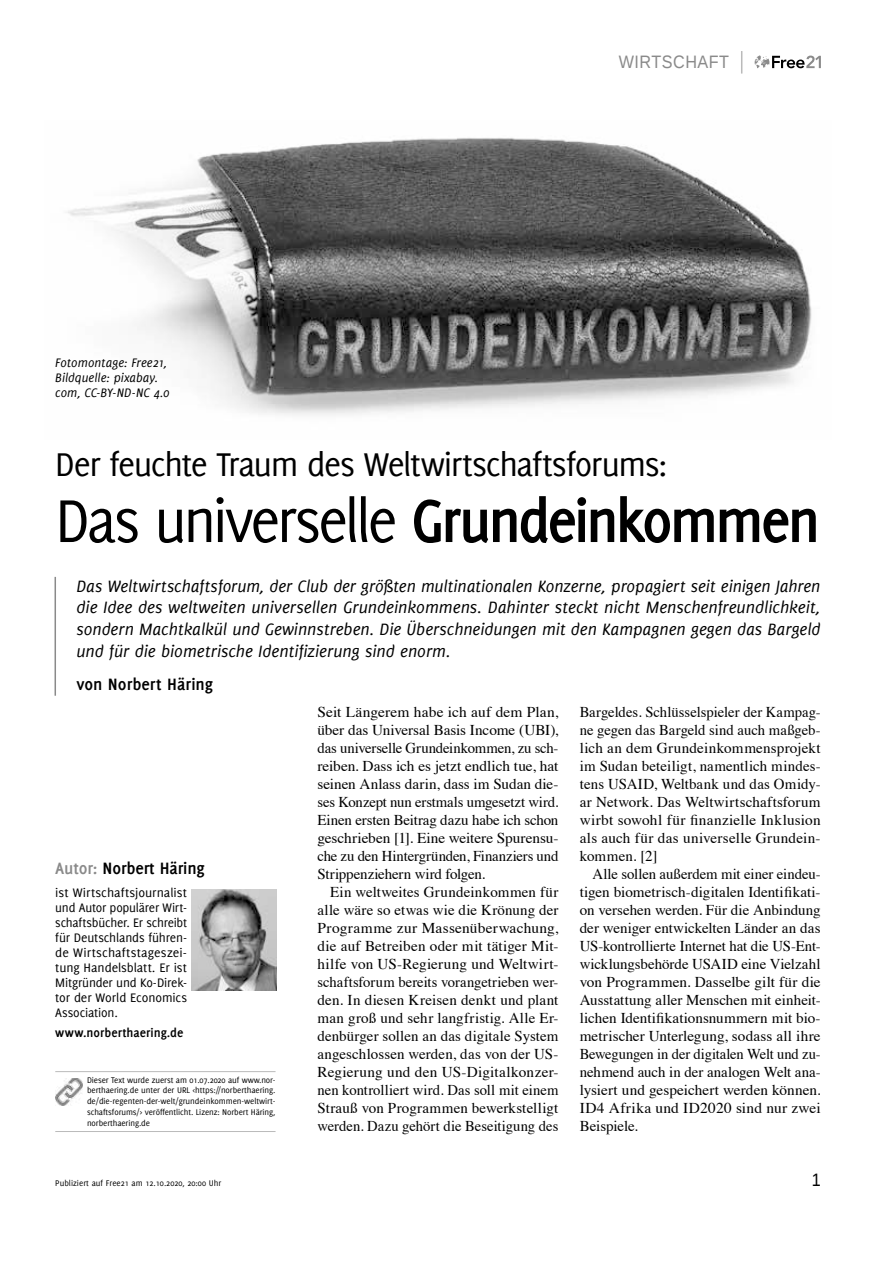
<style>
.page{position:relative;width:893px;height:1263px;background:#fff}
.page>*{position:absolute;margin:0;border:0;box-sizing:border-box;transform-origin:0 0}
.t1{font:66px "Delicious";letter-spacing:-.05em;color:#000;scale:.96 1}
.t2{font:36px "Delicious";letter-spacing:-.04em;color:#000}
.t3{font:italic 18px/21.6px "Delicious";letter-spacing:-.005em;color:#000;text-align:justify}
.t4{font:700 18px "Delicious";letter-spacing:-.01em;color:#000}
.t5{font:18px "Liberation Sans";letter-spacing:.03em;color:#8a8a8a;scale:.9 1}
.t6{font:18px "Liberation Sans";color:#000;scale:.9 1}
.t7{font:15px/18px "Times";letter-spacing:.005em;color:#000;text-align:justify}
.t8{font:13.5px/15px "Delicious";letter-spacing:-.01em;color:#000;text-align:justify}
.t9{font:italic 13.5px/15px "Delicious";color:#000}
.t10{font:700 13.5px "Delicious";color:#000}
.t11{font:9px/10.8px "Delicious";letter-spacing:-.01em;color:#000;text-align:justify}
.s1{font-weight:700}
.s2{color:#8a8a8a}
</style>
<div class="page">
<svg style="left:755px;top:55px;width:66px;height:13px"></svg>
<svg style="left:741px;top:51px;width:1px;height:23px"></svg>
<hr style="left:55px;top:577px;width:1px;height:119px;background:#8a8a8a">
<img style="left:67px;top:138px;width:745px;height:277px">
<hr style="left:55px;top:1071px;width:221px;height:1px;background:#bababa">
<hr style="left:55px;top:1131px;width:221px;height:1px;background:#bababa">
<img style="left:55px;top:1078px;width:28px;height:27px">
<img style="left:191px;top:889px;width:85px;height:101px">
<p class="t9" style="left:55px;top:355px;width:116px">Fotomontage: Free21,<br>Bildquelle: pixabay. com, CC-BY-ND-NC 4.0</p>
<p class="t5" style="left:619px;top:52px;width:124px">WIRTSCHAFT</p>
<h2 class="t2" style="left:55px;top:444px;width:614px">Der feuchte Traum des Weltwirtschaftsforums:</h2>
<h1 class="t1" style="left:55px;top:483px;width:798px">Das universelle <span class="s1">Grundeinkommen</span></h1>
<p class="t3" style="left:77px;top:575px;width:746px">Das Weltwirtschaftsforum, der Club der größten multinationalen Konzerne, propagiert seit einigen Jahren die Idee des weltweiten universellen Grundeinkommens. Dahinter steckt nicht Menschenfreundlichkeit, sondern Machtkalkül und Gewinnstreben. Die Überschneidungen mit den Kampagnen gegen das Bargeld und für die biometrische Identifizierung sind enorm.</p>
<p class="t4" style="left:77px;top:674px;width:138px">von Norbert Häring</p>
<p class="t4" style="left:55px;top:858px;width:151px"><span class="s2">Autor:</span> Norbert Häring</p>
<p class="t8" style="left:55px;top:885px;width:133px">ist Wirtschaftsjournalist und Autor populärer Wirt&shy;schaftsbücher. Er schreibt für Deutschlands führen&shy;de Wirtschaftstageszei&shy;tung Handelsblatt. Er ist Mitgründer und Ko-Direk&shy;tor der World Economics Association.</p>
<p class="t10" style="left:55px;top:1024px;width:130px">www.norberthaering.de</p>
<p class="t11" style="left:87px;top:1074px;width:190px">Dieser Text wurde zuerst am 01.07.2020 auf www.nor&shy;berthaering.de unter der URL &lt;https://norberthaering. de/die-regenten-der-welt/grundeinkommen-weltwirt&shy;schaftsforums/&gt; veröffentlicht. Lizenz: Norbert Häring, norberthaering.de</p>
<p class="t7" style="left:317px;top:702px;width:242px">Seit Längerem habe ich auf dem Plan, über das Universal Basis Income (UBI), das universelle Grundeinkommen, zu sch&shy;reiben. Dass ich es jetzt endlich tue, hat seinen Anlass darin, dass im Sudan die&shy;ses Konzept nun erstmals umgesetzt wird.<br>Einen ersten Beitrag dazu habe ich schon geschrieben [1]. Eine weitere Spurensu&shy;che zu den Hintergründen, Finanziers und Strippenziehern wird folgen.</p>
<p class="t7" style="left:317px;top:882px;width:242px;text-indent:13px">Ein weltweites Grundeinkommen für alle wäre so etwas wie die Krönung der Programme zur Massenüberwachung, die auf Betreiben oder mit tätiger Mit&shy;hilfe von US-Regierung und Weltwirt&shy;schaftsforum bereits vorangetrieben wer&shy;den. In diesen Kreisen denkt und plant man groß und sehr langfristig. Alle Er&shy;denbürger sollen an das digitale System angeschlossen werden, das von der US-Regierung und den US-Digitalkonzer&shy;nen kontrolliert wird. Das soll mit einem Strauß von Programmen bewerkstelligt werden. Dazu gehört die Beseitigung des</p>
<p class="t7" style="left:580px;top:702px;width:242px">Bargeldes. Schlüsselspieler der Kampag&shy;ne gegen das Bargeld sind auch maßgeb&shy;lich an dem Grundeinkommensprojekt im Sudan beteiligt, namentlich mindes&shy;tens USAID, Weltbank und das Omidy&shy;ar Network. Das Weltwirtschaftsforum wirbt sowohl für finanzielle Inklusion als auch für das universelle Grundein&shy;kommen. [2]</p>
<p class="t7" style="left:580px;top:864px;width:242px;text-indent:13px">Alle sollen außerdem mit einer eindeu&shy;tigen biometrisch-digitalen Identifikati&shy;on versehen werden. Für die Anbindung der weniger entwickelten Länder an das US-kontrollierte Internet hat die US-Ent&shy;wicklungsbehörde USAID eine Vielzahl von Programmen. Dasselbe gilt für die Ausstattung aller Menschen mit einheit&shy;lichen Identifikationsnummern mit bio&shy;metrischer Unterlegung, sodass all ihre Bewegungen in der digitalen Welt und zu&shy;nehmend auch in der analogen Welt ana&shy;lysiert und gespeichert werden können.<br>ID4 Afrika und ID2020 sind nur zwei Beispiele.</p>
<p class="t11" style="left:55px;top:1177px;width:168px">Publiziert auf Free21 am 12.10.2020, 20:00 Uhr</p>
<p class="t6" style="left:812px;top:1169px;width:12px">1</p>
</div>
